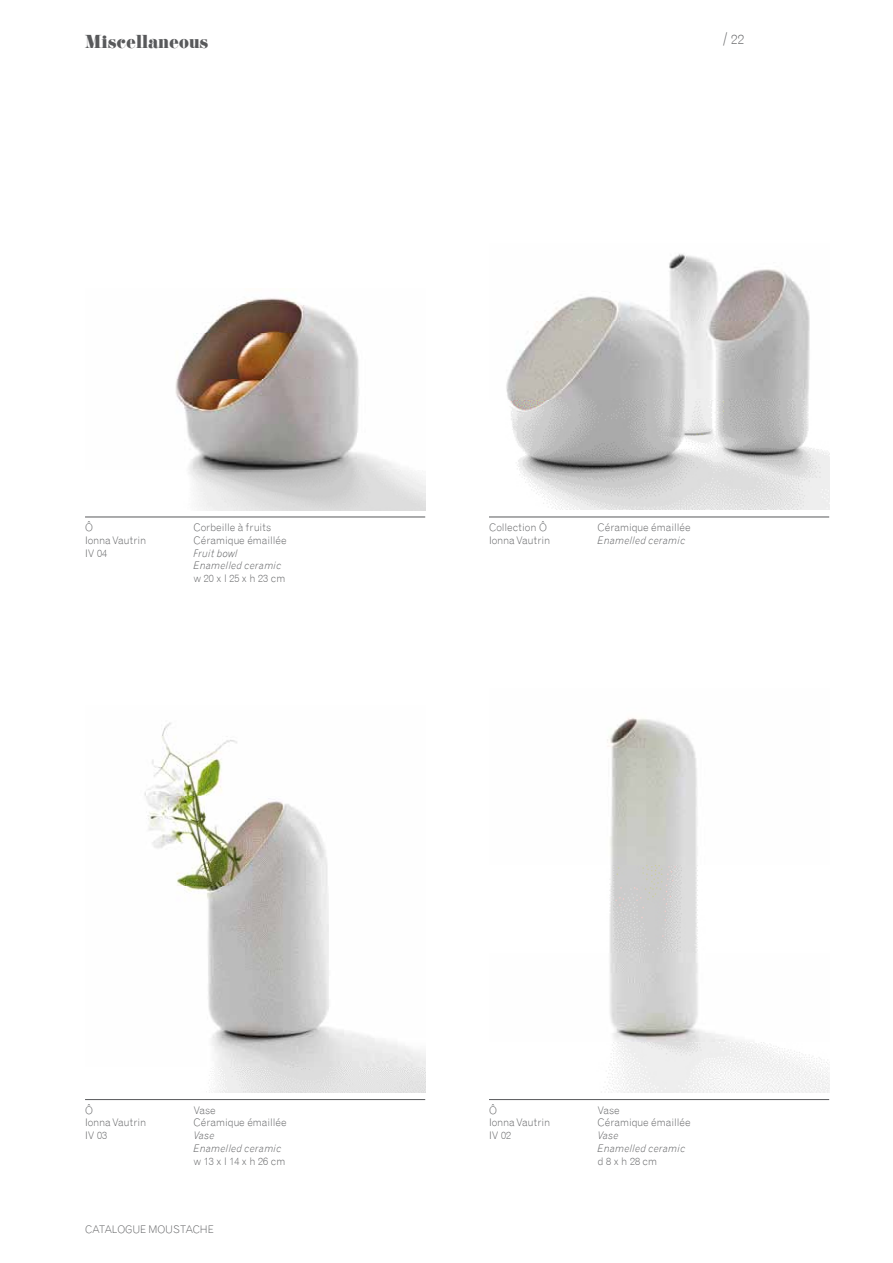
<style>
.page{position:relative;width:893px;height:1263px;background:#fff}
.page>*{position:absolute;margin:0;border:0;box-sizing:border-box;transform-origin:0 0}
.t1{font:19.5px "Didoni URWD Nor";letter-spacing:-.01em;color:#58595b}
.t2{font:300 13.5px "Grotesque";color:#58595b}
.t3{font:300 10.5px/12.8px "Grotesque";letter-spacing:-.01em;color:#58595b}
.t4{font:italic 300 10.5px/12.8px "Grotesque";letter-spacing:.01em;color:#58595b}
.s1{font-size:15px}
</style>
<div class="page">
<hr style="left:85px;top:517px;width:340px;height:1px;background:#58595b">
<hr style="left:489px;top:517px;width:340px;height:1px;background:#58595b">
<hr style="left:85px;top:1099px;width:340px;height:1px;background:#58595b">
<hr style="left:489px;top:1099px;width:340px;height:1px;background:#58595b">
<img style="left:144px;top:722px;width:281px;height:371px">
<img style="left:601px;top:718px;width:228px;height:375px">
<img style="left:175px;top:298px;width:250px;height:212px">
<img style="left:506px;top:254px;width:323px;height:255px">
<h1 class="t1" style="left:85px;top:29px;width:125px">Miscellaneous</h1>
<p class="t2" style="left:723px;top:31px;width:23px"><span class="s1">/</span> 22</p>
<p class="t3" style="left:85px;top:521px;width:63px">Ô<br>Ionna Vautrin<br>IV 04</p>
<p class="t3" style="left:193px;top:521px;width:95px">Corbeille à fruits<br>Céramique émaillée</p>
<p class="t4" style="left:193px;top:546px;width:89px">Fruit bowl<br>Enamelled ceramic</p>
<p class="t3" style="left:193px;top:572px;width:93px">w 20 x l 25 x h 23 cm</p>
<p class="t3" style="left:489px;top:521px;width:63px">Collection Ô<br>Ionna Vautrin</p>
<p class="t3" style="left:597px;top:521px;width:95px">Céramique émaillée</p>
<p class="t4" style="left:597px;top:534px;width:89px">Enamelled ceramic</p>
<p class="t3" style="left:85px;top:1103px;width:63px">Ô<br>Ionna Vautrin<br>IV 03</p>
<p class="t3" style="left:193px;top:1103px;width:95px">Vase<br>Céramique émaillée</p>
<p class="t4" style="left:193px;top:1129px;width:89px">Vase<br>Enamelled ceramic</p>
<p class="t3" style="left:193px;top:1154px;width:93px">w 13 x l 14 x h 26 cm</p>
<p class="t3" style="left:85px;top:1223px;width:130px">CATALOGUE MOUSTACHE</p>
<p class="t3" style="left:489px;top:1103px;width:63px">Ô<br>Ionna Vautrin<br>IV 02</p>
<p class="t3" style="left:597px;top:1103px;width:95px">Vase<br>Céramique émaillée</p>
<p class="t4" style="left:597px;top:1129px;width:89px">Vase<br>Enamelled ceramic</p>
<p class="t3" style="left:597px;top:1154px;width:61px">d 8 x h 28 cm</p>
</div>
